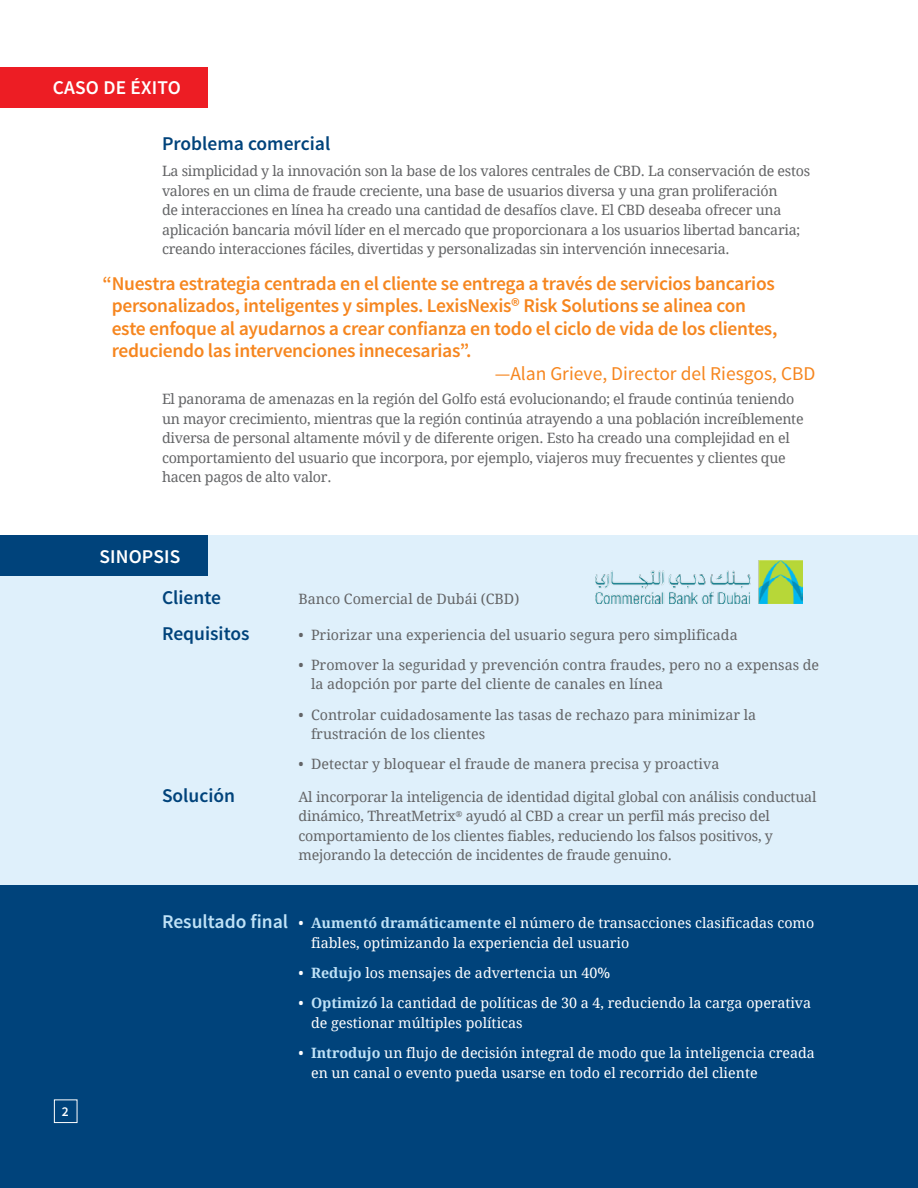
<style>
.page{position:relative;width:918px;height:1188px;background:#fff}
.page>*{position:absolute;margin:0;border:0;box-sizing:border-box;transform-origin:0 0}
.t1{font:600 19.5px/22.5px "Source Sans Pro";letter-spacing:-.015em;color:#f6861f}
.t2{font:600 19.5px "Source Sans Pro";color:#00437b}
.t3{font:19.5px "Source Sans Pro";color:#f6861f}
.t4{font:600 19.5px "Source Sans Pro";letter-spacing:.01em;color:#fff}
.t5{font:14.25px/19.5px "Droid Serif";letter-spacing:-.02em;color:#636466}
.t6{font:14.25px/19.5px "Droid Serif";color:#fff}
.t7{font:14.25px/19.5px "Droid Serif";color:#636466}
.t8{font:600 13.5px "Source Sans Pro";color:#fff}
.s1{font-family:"Source Sans Pro";font-weight:600;font-size:19.5px;color:#bfe2f7}
.s2{font-weight:700;color:#bfe2f7}
</style>
<div class="page">
<div style="left:0;top:535px;width:918px;height:653px;background:#dff0fb"></div>
<div style="left:0;top:885px;width:918px;height:303px;background:#00437b"></div>
<div style="left:0;top:535px;width:207px;height:41px;background:#00437b"></div>
<img style="left:595px;top:560px;width:207px;height:44px">
<div style="left:54px;top:1100px;width:23px;height:23px;border:1px solid #fff"></div>
<div style="left:0;top:67px;width:208px;height:40px;background:#ed1d24"></div>
<h1 class="t4" style="left:53px;top:76px;width:130px">CASO DE ÉXITO</h1>
<h1 class="t2" style="left:162px;top:131px;width:170px">Problema comercial</h1>
<p class="t5" style="left:162px;top:162px;width:650px">La simplicidad y la innovación son la base de los valores centrales de CBD. La conservación de estos valores en un clima de fraude creciente, una base de usuarios diversa y una gran proliferación<br>de interacciones en línea ha creado una cantidad de desafíos clave. El CBD deseaba ofrecer una aplicación bancaria móvil líder en el mercado que proporcionara a los usuarios libertad bancaria; creando interacciones fáciles, divertidas y personalizadas sin intervención innecesaria.</p>
<p class="t1" style="left:112px;top:272px;width:667px;text-indent:-9px">“Nuestra estrategia centrada en el cliente se entrega a través de servicios bancarios personalizados, inteligentes y simples. LexisNexis® Risk Solutions se alinea con este enfoque al ayudarnos a crear confianza en todo el ciclo de vida de los clientes, reduciendo las intervenciones innecesarias”.</p>
<h1 class="t3" style="left:495px;top:361px;width:322px">—Alan Grieve, Director del Riesgos, CBD</h1>
<p class="t5" style="left:162px;top:390px;width:643px">El panorama de amenazas en la región del Golfo está evolucionando; el fraude continúa teniendo un mayor crecimiento, mientras que la región continúa atrayendo a una población increíblemente diversa de personal altamente móvil y de diferente origen. Esto ha creado una complejidad en el comportamiento del usuario que incorpora, por ejemplo, viajeros muy frecuentes y clientes que hacen pagos de alto valor.</p>
<h1 class="t4" style="left:99px;top:544px;width:83px">SINOPSIS</h1>
<h1 class="t2" style="left:162px;top:585px;width:61px">Cliente</h1>
<p class="t7" style="left:298px;top:589px;width:222px">Banco Comercial de Dubái (CBD)</p>
<h1 class="t2" style="left:162px;top:621px;width:89px">Requisitos</h1>
<p class="t7" style="left:298px;top:625px;width:441px">• Priorizar una experiencia del usuario segura pero simplificada</p>
<p class="t7" style="left:311px;top:655px;width:510px;text-indent:-13px">• Promover la seguridad y prevención contra fraudes, pero no a expensas de la adopción por parte del cliente de canales en línea</p>
<p class="t7" style="left:311px;top:705px;width:447px;text-indent:-13px">• Controlar cuidadosamente las tasas de rechazo para minimizar la frustración de los clientes</p>
<p class="t7" style="left:298px;top:755px;width:422px">• Detectar y bloquear el fraude de manera precisa y proactiva</p>
<h1 class="t2" style="left:162px;top:783px;width:75px">Solución</h1>
<p class="t5" style="left:298px;top:787px;width:520px">Al incorporar la inteligencia de identidad digital global con análisis conductual dinámico, ThreatMetrix<sup>®</sup> ayudó al CBD a crear un perfil más preciso del comportamiento de los clientes fiables, reduciendo los falsos positivos, y mejorando la detección de incidentes de fraude genuino.</p>
<p class="t8" style="left:62px;top:1103px;width:8px">2</p>
<p class="t6" style="left:311px;top:914px;width:505px;text-indent:-149px"><span class="s1">Resultado final</span> • <span class="s2">Aumentó dramáticamente</span> el número de transacciones clasificadas como fiables, optimizando la experiencia del usuario</p>
<p class="t6" style="left:298px;top:963px;width:313px">• <span class="s2">Redujo</span> los mensajes de advertencia un 40%</p>
<p class="t6" style="left:311px;top:994px;width:502px;text-indent:-13px">• <span class="s2">Optimizó</span> la cantidad de políticas de 30 a 4, reduciendo la carga operativa de gestionar múltiples políticas</p>
<p class="t6" style="left:311px;top:1043px;width:505px;text-indent:-13px">• <span class="s2">Introdujo</span> un flujo de decisión integral de modo que la inteligencia creada en un canal o evento pueda usarse en todo el recorrido del cliente</p>
</div>
